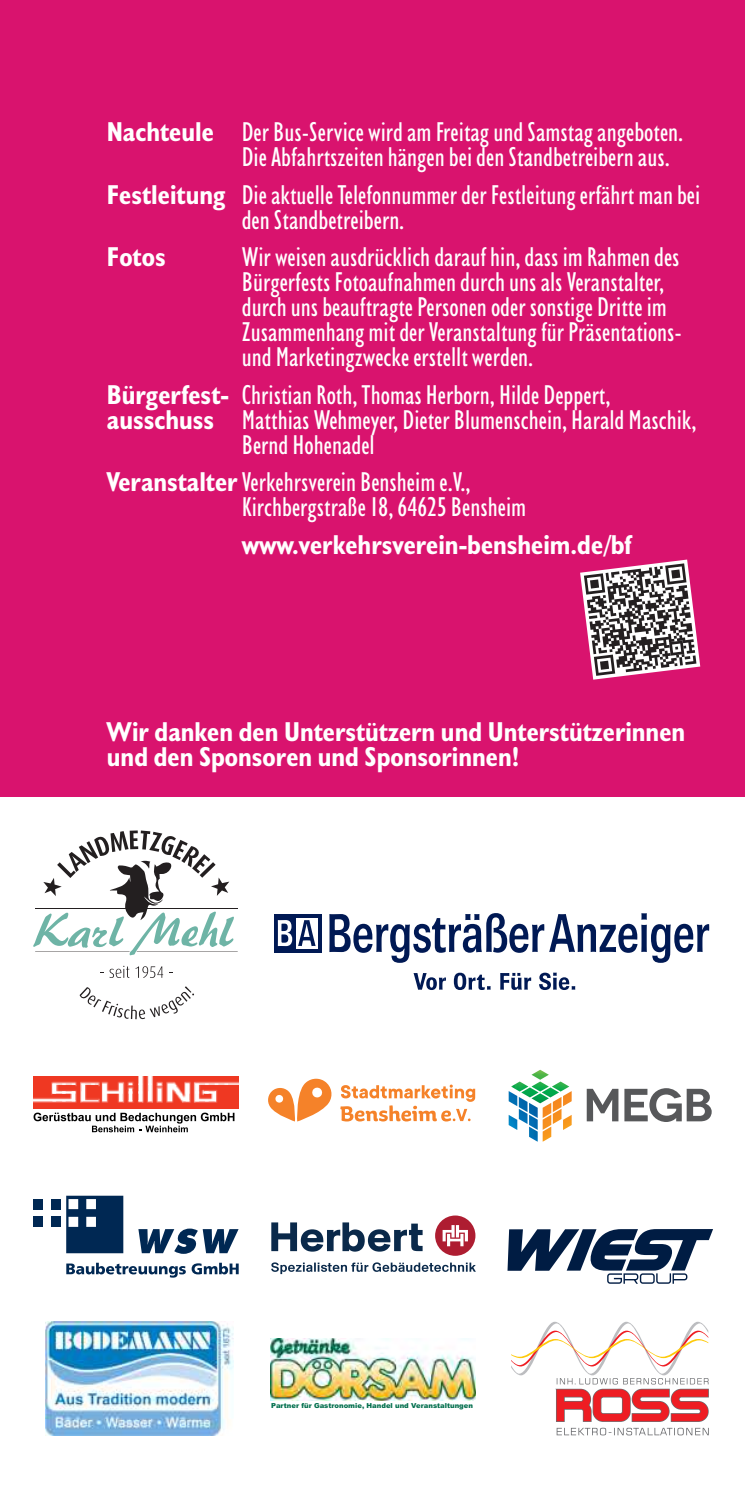
<style>
.page{position:relative;width:745px;height:1489px;background:#fff}
.page>*{position:absolute;margin:0;border:0;box-sizing:border-box;transform-origin:0 0}
.t1{font:condensed 27.5px/25px "Humanist 521 BT";color:#fff}
.t2{font:700 condensed 27.5px/25px "Humanist 521 BT";color:#fff}
.t3{font:900 6.75px "Arial";color:#026f4d}
.s1{font-weight:700}
</style>
<div class="page">
<div style="left:0;top:0;width:744px;height:796px;background:#d9136e"></div>
<svg style="left:34px;top:1112px;width:200px;height:20px"></svg>
<img style="left:34px;top:1076px;width:204px;height:32px">
<svg style="left:80px;top:986px;width:114px;height:33px"></svg>
<svg style="left:101px;top:965px;width:28px;height:12px"></svg>
<svg style="left:135px;top:966px;width:28px;height:11px"></svg>
<svg style="left:33px;top:830px;width:204px;height:125px"></svg>
<svg style="left:268px;top:1078px;width:64px;height:43px"></svg>
<svg style="left:340px;top:1084px;width:135px;height:37px"></svg>
<svg style="left:624px;top:1088px;width:87px;height:33px"></svg>
<svg style="left:586px;top:1088px;width:32px;height:33px"></svg>
<img style="left:508px;top:1091px;width:29px;height:50px">
<img style="left:542px;top:1091px;width:29px;height:50px">
<img style="left:510px;top:1069px;width:59px;height:34px">
<svg style="left:138px;top:1228px;width:100px;height:25px"></svg>
<div style="left:51px;top:1198px;width:10px;height:10px;background:#002853"></div>
<div style="left:33px;top:1198px;width:10px;height:10px;background:#002853"></div>
<div style="left:33px;top:1216px;width:10px;height:10px;background:#002853"></div>
<div style="left:51px;top:1216px;width:10px;height:10px;background:#002853"></div>
<svg style="left:66px;top:1195px;width:57px;height:58px;background:#22446a"></svg>
<svg style="left:66px;top:1262px;width:172px;height:15px"></svg>
<div style="left:274px;top:914px;width:47px;height:38px;background:#001954"></div>
<div style="left:296px;top:917px;width:21px;height:31px;background:#fff"></div>
<svg style="left:298px;top:920px;width:17px;height:26px"></svg>
<svg style="left:278px;top:920px;width:14px;height:26px"></svg>
<svg style="left:329px;top:913px;width:379px;height:49px"></svg>
<svg style="left:413px;top:973px;width:32px;height:16px"></svg>
<svg style="left:453px;top:972px;width:37px;height:17px"></svg>
<svg style="left:500px;top:972px;width:31px;height:17px"></svg>
<svg style="left:539px;top:972px;width:36px;height:17px"></svg>
<svg style="left:271px;top:1262px;width:204px;height:11px"></svg>
<svg style="left:271px;top:1222px;width:151px;height:29px"></svg>
<div style="left:435px;top:1215px;width:40px;height:40px;background:#ae1d31;border-radius:50%"></div>
<svg style="left:442px;top:1225px;width:25px;height:21px"></svg>
<svg style="left:507px;top:1229px;width:205px;height:54px"></svg>
<svg style="left:580px;top:559px;width:119px;height:120px"></svg>
<img style="left:45px;top:1321px;width:188px;height:113px">
<img style="left:270px;top:1338px;width:205px;height:62px">
<svg style="left:556px;top:1427px;width:152px;height:8px"></svg>
<svg style="left:511px;top:1321px;width:197px;height:100px"></svg>
<p class="t1" style="left:241px;top:121px;width:443px;text-indent:-135px"><span class="s1">Nachteule</span> Der Bus-Service wird am Freitag und Samstag angeboten.<br>Die Abfahrtszeiten hängen bei den Standbetreibern aus.</p>
<p class="t1" style="left:241px;top:184px;width:460px;text-indent:-135px"><span class="s1">Festleitung</span> Die aktuelle Telefonnummer der Festleitung erfährt man bei den Standbetreibern.</p>
<p class="t2" style="left:107px;top:246px;width:60px">Fotos</p>
<p class="t1" style="left:241px;top:246px;width:441px">Wir weisen ausdrücklich darauf hin, dass im Rahmen des Bürgerfests Fotoaufnahmen durch uns als Veranstalter, durch uns beauftragte Personen oder sonstige Dritte im Zusammenhang mit der Veranstaltung für Präsentations&shy;und Marketingzwecke erstellt werden.</p>
<p class="t1" style="left:107px;top:384px;width:505px"><span class="s1">Bürgerfest-</span> Christian Roth, Thomas Herborn, Hilde Deppert,</p>
<p class="t1" style="left:107px;top:409px;width:590px"><span class="s1">ausschuss</span> Matthias Wehmeyer, Dieter Blumenschein, Harald Maschik,</p>
<p class="t1" style="left:241px;top:434px;width:134px">Bernd Hohenadel</p>
<p class="t1" style="left:241px;top:471px;width:286px;text-indent:-135px"><span class="s1">Veranstalter</span> Verkehrsverein Bensheim e.V.,<br>Kirchbergstraße 18, 64625 Bensheim</p>
<p class="t2" style="left:241px;top:534px;width:391px">www.verkehrsverein-bensheim.de/bf</p>
<p class="t2" style="left:107px;top:721px;width:579px">Wir danken den Unterstützern und Unterstützerinnen und den Sponsoren und Sponsorinnen!</p>
<p class="t3" style="left:271px;top:1402px;width:203px">Partner für Gastronomie, Handel und Veranstaltungen</p>
</div>
